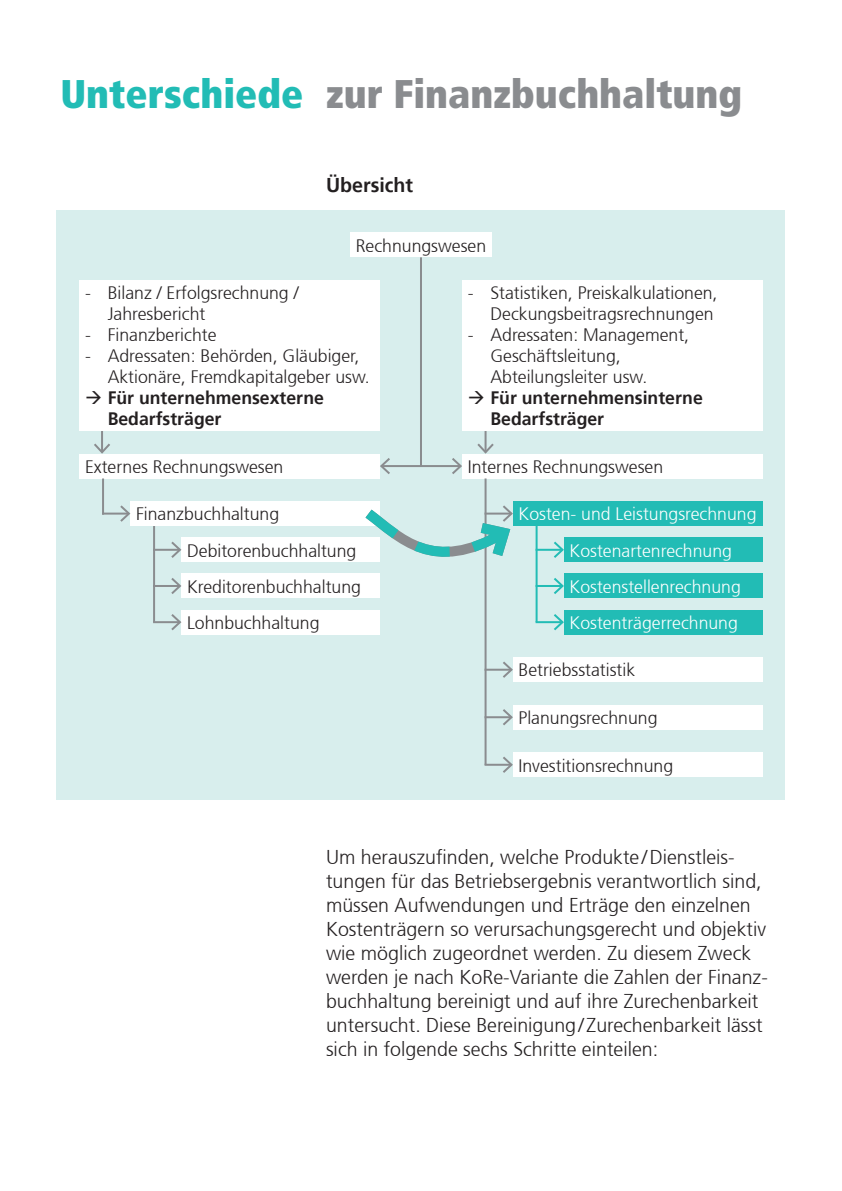
<style>
.page{position:relative;width:842px;height:1191px;background:#fff}
.page>*{position:absolute;margin:0;border:0;box-sizing:border-box;transform-origin:0 0}
.t1{font:900 condensed 40px "Frutiger";color:#8a8c8f}
.t2{font:300 20px/24px "Frutiger 45";color:#231f20}
.t3{font:700 20px "Frutiger 65";color:#231f20}
.t4{font:300 18px/21px "Frutiger 45";color:#231f20}
.t5{font:300 18px/36.2px "Frutiger 45";color:#fff}
.t6{font:700 18px/21px "Frutiger 65";color:#231f20}
.s1{color:#22bcb5}
</style>
<div class="page">
<div style="left:57px;top:210px;width:728px;height:589px;background:#d8eeed"></div>
<div style="left:79px;top:280px;width:301px;height:151px;background:#fff"></div>
<div style="left:79px;top:453px;width:301px;height:25px;background:#fff"></div>
<div style="left:130px;top:501px;width:250px;height:25px;background:#fff"></div>
<div style="left:513px;top:501px;width:249px;height:25px;background:#22bcb5"></div>
<div style="left:564px;top:537px;width:198px;height:25px;background:#22bcb5"></div>
<div style="left:564px;top:573px;width:198px;height:25px;background:#22bcb5"></div>
<div style="left:564px;top:610px;width:198px;height:24px;background:#22bcb5"></div>
<div style="left:513px;top:657px;width:249px;height:25px;background:#fff"></div>
<div style="left:513px;top:705px;width:249px;height:24px;background:#fff"></div>
<div style="left:513px;top:752px;width:249px;height:25px;background:#fff"></div>
<div style="left:181px;top:537px;width:199px;height:25px;background:#fff"></div>
<div style="left:181px;top:573px;width:199px;height:25px;background:#fff"></div>
<div style="left:181px;top:610px;width:199px;height:24px;background:#fff"></div>
<div style="left:462px;top:453px;width:301px;height:25px;background:#fff"></div>
<div style="left:462px;top:280px;width:301px;height:151px;background:#fff"></div>
<div style="left:350px;top:232px;width:142px;height:25px;background:#fff"></div>
<hr style="left:420px;top:257px;width:2px;height:209px;background:#8a8c8f">
<hr style="left:381px;top:465px;width:80px;height:2px;background:#8a8c8f">
<svg style="left:452px;top:458px;width:10px;height:16px"></svg>
<svg style="left:380px;top:458px;width:10px;height:16px"></svg>
<hr style="left:101px;top:431px;width:2px;height:21px;background:#8a8c8f">
<svg style="left:92px;top:443px;width:20px;height:11px"></svg>
<hr style="left:485px;top:431px;width:2px;height:21px;background:#8a8c8f">
<svg style="left:475px;top:441px;width:21px;height:13px"></svg>
<hr style="left:102px;top:478px;width:2px;height:36px;background:#8a8c8f">
<hr style="left:102px;top:512px;width:27px;height:2px;background:#8a8c8f">
<svg style="left:118px;top:505px;width:13px;height:17px"></svg>
<hr style="left:153px;top:526px;width:2px;height:96px;background:#8a8c8f">
<hr style="left:153px;top:549px;width:27px;height:2px;background:#8a8c8f">
<svg style="left:169px;top:541px;width:13px;height:17px"></svg>
<hr style="left:153px;top:621px;width:27px;height:2px;background:#8a8c8f">
<svg style="left:169px;top:614px;width:13px;height:17px"></svg>
<hr style="left:153px;top:585px;width:27px;height:2px;background:#8a8c8f">
<svg style="left:171px;top:578px;width:11px;height:16px"></svg>
<hr style="left:485px;top:478px;width:2px;height:286px;background:#8a8c8f">
<hr style="left:485px;top:668px;width:26px;height:2px;background:#8a8c8f">
<svg style="left:501px;top:661px;width:12px;height:17px"></svg>
<hr style="left:485px;top:716px;width:26px;height:2px;background:#8a8c8f">
<svg style="left:501px;top:709px;width:12px;height:17px"></svg>
<hr style="left:485px;top:763px;width:26px;height:2px;background:#8a8c8f">
<svg style="left:501px;top:756px;width:12px;height:17px"></svg>
<hr style="left:536px;top:526px;width:2px;height:96px;background:#22bcb5">
<hr style="left:536px;top:549px;width:26px;height:2px;background:#22bcb5">
<svg style="left:552px;top:541px;width:12px;height:17px"></svg>
<hr style="left:536px;top:621px;width:26px;height:2px;background:#22bcb5">
<svg style="left:552px;top:614px;width:12px;height:17px"></svg>
<hr style="left:536px;top:585px;width:26px;height:2px;background:#22bcb5">
<svg style="left:554px;top:578px;width:10px;height:16px"></svg>
<svg style="left:365px;top:499px;width:148px;height:76px"></svg>
<h1 class="t1" style="left:60px;top:70px;width:683px"><span class="s1">Unterschiede</span> zur Finanzbuchhaltung</h1>
<p class="t3" style="left:326px;top:173px;width:89px">Übersicht</p>
<p class="t4" style="left:356px;top:235px;width:132px">Rechnungswesen</p>
<p class="t4" style="left:108px;top:283px;width:192px;text-indent:-23px">- Bilanz / Erfolgsrechnung /<br>Jahresbericht</p>
<p class="t4" style="left:85px;top:325px;width:133px">- Finanzberichte</p>
<p class="t4" style="left:108px;top:346px;width:264px;text-indent:-23px">- Adressaten: Behörden, Gläubiger,<br>Aktionäre, Fremdkapitalgeber usw.</p>
<p class="t6" style="left:108px;top:387px;width:218px;text-indent:-23px">→ Für unternehmensexterne<br>Bedarfsträger</p>
<p class="t4" style="left:85px;top:456px;width:200px">Externes Rechnungswesen</p>
<p class="t4" style="left:136px;top:504px;width:145px">Finanzbuchhaltung</p>
<p class="t5" style="left:570px;top:496px;width:188px;text-indent:-51px">Kosten- und Leistungsrechnung<br>Kostenartenrechnung<br>Kostenstellenrechnung<br>Kostenträgerrechnung</p>
<p class="t4" style="left:519px;top:660px;width:118px">Betriebsstatistik</p>
<p class="t4" style="left:519px;top:707px;width:140px">Planungsrechnung</p>
<p class="t4" style="left:519px;top:755px;width:156px">Investitionsrechnung</p>
<p class="t4" style="left:468px;top:283px;width:251px;text-align:right">- Statistiken, Preiskalkulationen,<br>Deckungsbeitragsrechnungen</p>
<p class="t4" style="left:490px;top:325px;width:200px;text-indent:-23px">- Adressaten: Management,<br>Geschäftsleitung,<br>Abteilungsleiter usw.</p>
<p class="t6" style="left:490px;top:387px;width:214px;text-indent:-23px">→ Für unternehmensinterne<br>Bedarfsträger</p>
<p class="t4" style="left:468px;top:456px;width:197px">Internes Rechnungswesen</p>
<p class="t4" style="left:187px;top:532px;width:175px;line-height:36.2px">Debitorenbuchhaltung<br>Kreditorenbuchhaltung<br>Lohnbuchhaltung</p>
<p class="t2" style="left:326px;top:845px;width:443px">Um herauszufinden, welche Produkte /Dienstleis&shy;tungen für das Betriebsergebnis verantwortlich sind, müssen Aufwendungen und Erträge den einzelnen Kostenträgern so verursachungsgerecht und objektiv wie möglich zugeordnet werden. Zu diesem Zweck werden je nach KoRe-Variante die Zahlen der Finanz&shy;buchhaltung bereinigt und auf ihre Zurechenbarkeit untersucht. Diese Bereinigung/Zurechenbarkeit lässt sich in folgende sechs Schritte einteilen:</p>
</div>
